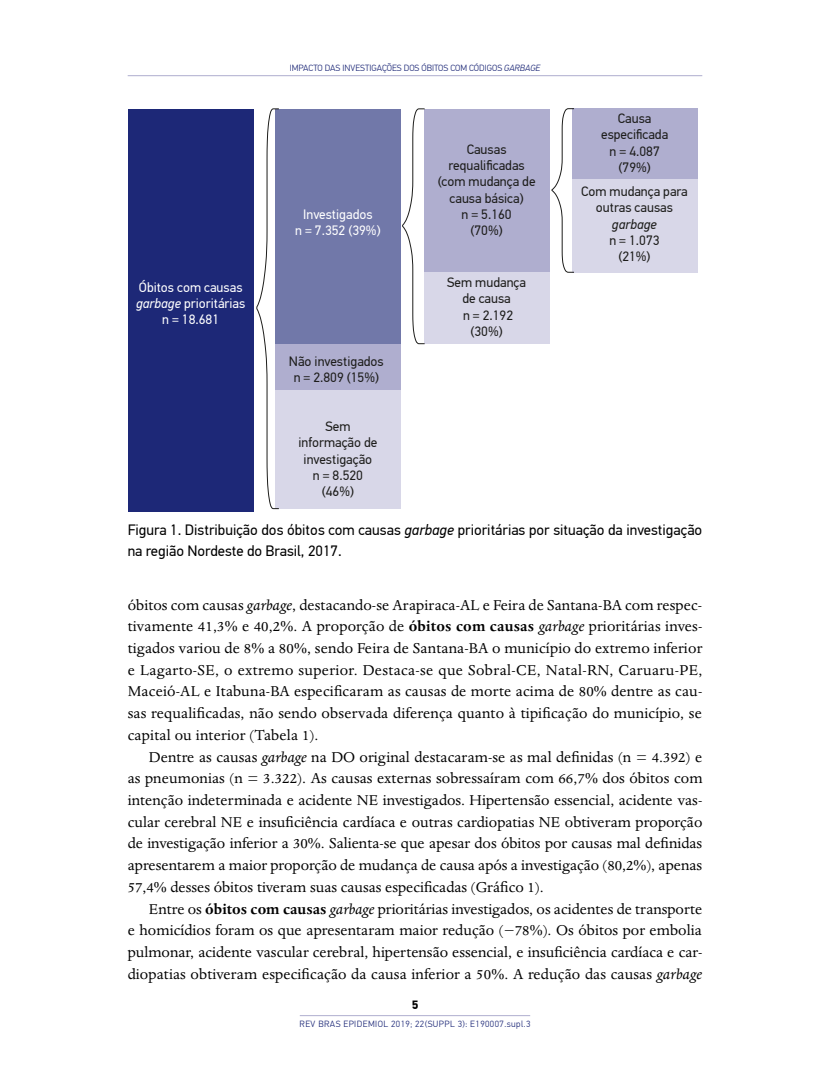
<style>
.page{position:relative;width:830px;height:1085px;background:#fff}
.page>*{position:absolute;margin:0;border:0;box-sizing:border-box;transform-origin:0 0}
.t1{font:16.5px/21.8px "Dante MT Std";letter-spacing:.005em;color:#000;text-align:justify}
.t2{font:15px/21px "PF Din Text Pro";color:#000}
.t3{font:13.5px/16.4px "PF Din Text Pro";color:#1d1d1b;text-align:center}
.t4{font:13.5px/16.4px "PF Din Text Pro";color:#fff;text-align:center}
.t5{font:italic 13.5px "PF Din Text Pro";color:#1d1d1b}
.t6{font:700 12px "PF Din Text Pro";color:#000}
.t7{font:300 9px "PF Din Text Pro";color:#1d2877}
.t8{font:300 9px "PF Din Text Pro";letter-spacing:.05em;color:#1d2877}
.s1{font-style:italic}
.s2{font-weight:700}
</style>
<div class="page">
<hr style="left:128px;top:75px;width:574px;height:1px;background:#afaecf">
<hr style="left:299px;top:1015px;width:231px;height:1px;background:#afaecf">
<div style="left:128px;top:109px;width:125px;height:402px;background:#1d2877"></div>
<div style="left:275px;top:109px;width:125px;height:234px;background:#7178a9"></div>
<div style="left:275px;top:343px;width:125px;height:47px;background:#afaecf"></div>
<div style="left:571px;top:109px;width:126px;height:70px;background:#afaecf"></div>
<div style="left:423px;top:109px;width:126px;height:164px;background:#afaecf"></div>
<div style="left:275px;top:390px;width:125px;height:118px;background:#d8d7e8"></div>
<div style="left:423px;top:272px;width:126px;height:71px;background:#d8d7e8"></div>
<div style="left:571px;top:179px;width:126px;height:93px;background:#d8d7e8"></div>
<svg style="left:256px;top:108px;width:23px;height:401px"></svg>
<svg style="left:402px;top:108px;width:23px;height:236px"></svg>
<svg style="left:551px;top:108px;width:23px;height:164px"></svg>
<p class="t4" style="left:136px;top:279px;width:111px">Óbitos com causas <span class="s1">garbage</span> prioritárias n = 18.681</p>
<p class="t7" style="left:289px;top:63px;width:252px">IMPACTO DAS INVESTIGAÇÕES DOS ÓBITOS COM CÓDIGOS <span class="s1">GARBAGE</span></p>
<p class="t4" style="left:295px;top:206px;width:87px">Investigados<br>n = 7.352 (39%)</p>
<p class="t3" style="left:289px;top:353px;width:96px">Não investigados n = 2.809 (15%)</p>
<p class="t3" style="left:298px;top:418px;width:80px">Sem informação de investigação<br>n = 8.520 (46%)</p>
<p class="t3" style="left:437px;top:141px;width:99px">Causas requalificadas (com mudança de causa básica)<br>n = 5.160<br>(70%)</p>
<p class="t3" style="left:447px;top:274px;width:80px">Sem mudança de causa<br>n = 2.192 (30%)</p>
<p class="t3" style="left:601px;top:110px;width:69px">Causa especificada n = 4.087 (79%)</p>
<p class="t3" style="left:581px;top:183px;width:108px">Com mudança para outras causas</p>
<p class="t5" style="left:611px;top:216px;width:46px">garbage</p>
<p class="t3" style="left:609px;top:232px;width:52px">n = 1.073 (21%)</p>
<p class="t2" style="left:128px;top:519px;width:576px">Figura 1. Distribuição dos óbitos com causas <span class="s1">garbage</span> prioritárias por situação da investigação na região Nordeste do Brasil, 2017.</p>
<p class="t1" style="left:128px;top:594px;width:576px">óbitos com causas <span class="s1">garbage</span>, destacando-se Arapiraca-AL e Feira de Santana-BA com respec&shy;tivamente 41,3% e 40,2%. A proporção de <span class="s2">óbitos com causas</span> <span class="s1">garbage</span> prioritárias inves&shy;tigados variou de 8% a 80%, sendo Feira de Santana-BA o município do extremo inferior e Lagarto-SE, o extremo superior. Destaca-se que Sobral-CE, Natal-RN, Caruaru-PE, Maceió-AL e Itabuna-BA especificaram as causas de morte acima de 80% dentre as cau&shy;sas requalificadas, não sendo observada diferença quanto à tipificação do município, se capital ou interior (Tabela 1).</p>
<p class="t1" style="left:128px;top:745px;width:576px;text-indent:21px">Dentre as causas <span class="s1">garbage</span> na DO original destacaram-se as mal definidas (n = 4.392) e as pneumonias (n = 3.322). As causas externas sobressaíram com 66,7% dos óbitos com intenção indeterminada e acidente NE investigados. Hipertensão essencial, acidente vas&shy;cular cerebral NE e insuficiência cardíaca e outras cardiopatias NE obtiveram proporção de investigação inferior a 30%. Salienta-se que apesar dos óbitos por causas mal definidas apresentarem a maior proporção de mudança de causa após a investigação (80,2%), apenas 57,4% desses óbitos tiveram suas causas especificadas (Gráfico 1).</p>
<p class="t1" style="left:128px;top:897px;width:576px;text-indent:21px">Entre os <span class="s2">óbitos com causas</span> <span class="s1">garbage</span> prioritárias investigados, os acidentes de transporte e homicídios foram os que apresentaram maior redução (−78%). Os óbitos por embolia pulmonar, acidente vascular cerebral, hipertensão essencial, e insuficiência cardíaca e car&shy;diopatias obtiveram especificação da causa inferior a 50%. A redução das causas <span class="s1">garbage</span></p>
<p class="t6" style="left:411px;top:997px;width:8px">5</p>
<p class="t8" style="left:299px;top:1018px;width:232px">REV BRAS EPIDEMIOL 2019; 22(SUPPL 3): E190007.supl.3</p>
</div>
